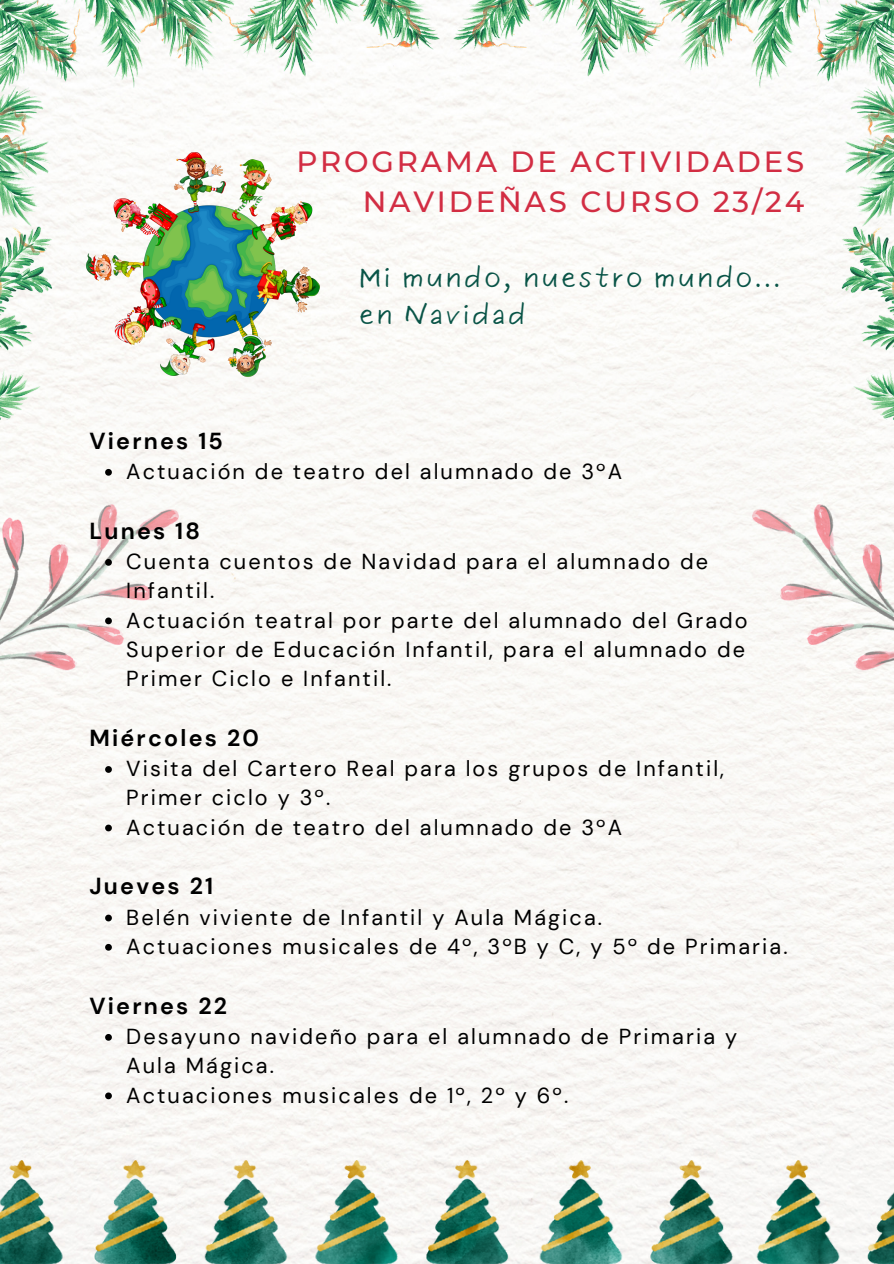
<style>
.page{position:relative;width:894px;height:1264px;background:#fff}
.page>*{position:absolute;margin:0;border:0;box-sizing:border-box;transform-origin:0 0}
.t1{font:500 29.1px/39.8px "Montserrat";letter-spacing:.095em;color:#d22d43;text-align:right}
.t2{font:26.1px "Six Hands Marker";letter-spacing:.095em;color:#095447}
.t3{font:700 23.1px "DM Sans";letter-spacing:.095em;color:#000}
.t4{font:21.6px/29.2px "DM Sans";letter-spacing:.095em;color:#000}
</style>
<div class="page">
<img style="left:483px;top:0;width:410px;height:474px">
<img style="left:0;top:0;width:483px;height:474px">
<img style="left:0;top:1160px;width:893px;height:103px">
<img style="left:0;top:504px;width:89px;height:217px">
<img style="left:804px;top:504px;width:89px;height:217px">
<img style="left:86px;top:152px;width:233px;height:224px">
<div style="left:89px;top:363px;width:715px;height:746px;background:#f9f8f5"></div>
<svg style="left:105px;top:469px;width:7px;height:6px"></svg>
<svg style="left:105px;top:559px;width:7px;height:6px"></svg>
<svg style="left:105px;top:617px;width:7px;height:7px"></svg>
<svg style="left:105px;top:766px;width:7px;height:6px"></svg>
<svg style="left:105px;top:824px;width:7px;height:7px"></svg>
<svg style="left:105px;top:914px;width:7px;height:7px"></svg>
<svg style="left:105px;top:943px;width:7px;height:7px"></svg>
<svg style="left:105px;top:1033px;width:7px;height:7px"></svg>
<svg style="left:105px;top:1092px;width:7px;height:7px"></svg>
<p class="t1" style="left:296px;top:142px;width:509px">PROGRAMA DE ACTIVIDADES<br>NAVIDEÑAS CURSO 23/24</p>
<p class="t2" style="left:359px;top:256px;width:422px">Mi mundo, nuestro mundo...</p>
<p class="t2" style="left:359px;top:292px;width:168px">en Navidad</p>
<p class="t3" style="left:89px;top:426px;width:135px">Viernes 15</p>
<p class="t4" style="left:126px;top:457px;width:497px">Actuación de teatro del alumnado de 3ºA</p>
<p class="t3" style="left:89px;top:516px;width:112px">Lunes 18</p>
<p class="t4" style="left:126px;top:547px;width:583px">Cuenta cuentos de Navidad para el alumnado de<br>Infantil.</p>
<p class="t4" style="left:126px;top:605px;width:623px">Actuación teatral por parte del alumnado del Grado<br>Superior de Educación Infantil, para el alumnado de<br>Primer Ciclo e Infantil.</p>
<p class="t3" style="left:89px;top:723px;width:171px">Miércoles 20</p>
<p class="t4" style="left:126px;top:754px;width:599px">Visita del Cartero Real para los grupos de Infantil,<br>Primer ciclo y 3º.</p>
<p class="t4" style="left:126px;top:812px;width:497px">Actuación de teatro del alumnado de 3ºA</p>
<p class="t3" style="left:89px;top:871px;width:125px">Jueves 21</p>
<p class="t4" style="left:126px;top:902px;width:477px">Belén viviente de Infantil y Aula Mágica.</p>
<p class="t4" style="left:126px;top:932px;width:662px">Actuaciones musicales de 4º, 3ºB y C, y 5º de Primaria.</p>
<p class="t3" style="left:89px;top:990px;width:139px">Viernes 22</p>
<p class="t4" style="left:126px;top:1022px;width:612px">Desayuno navideño para el alumnado de Primaria y<br>Aula Mágica.</p>
<p class="t4" style="left:126px;top:1080px;width:443px">Actuaciones musicales de 1º, 2º y 6º.</p>
</div>
